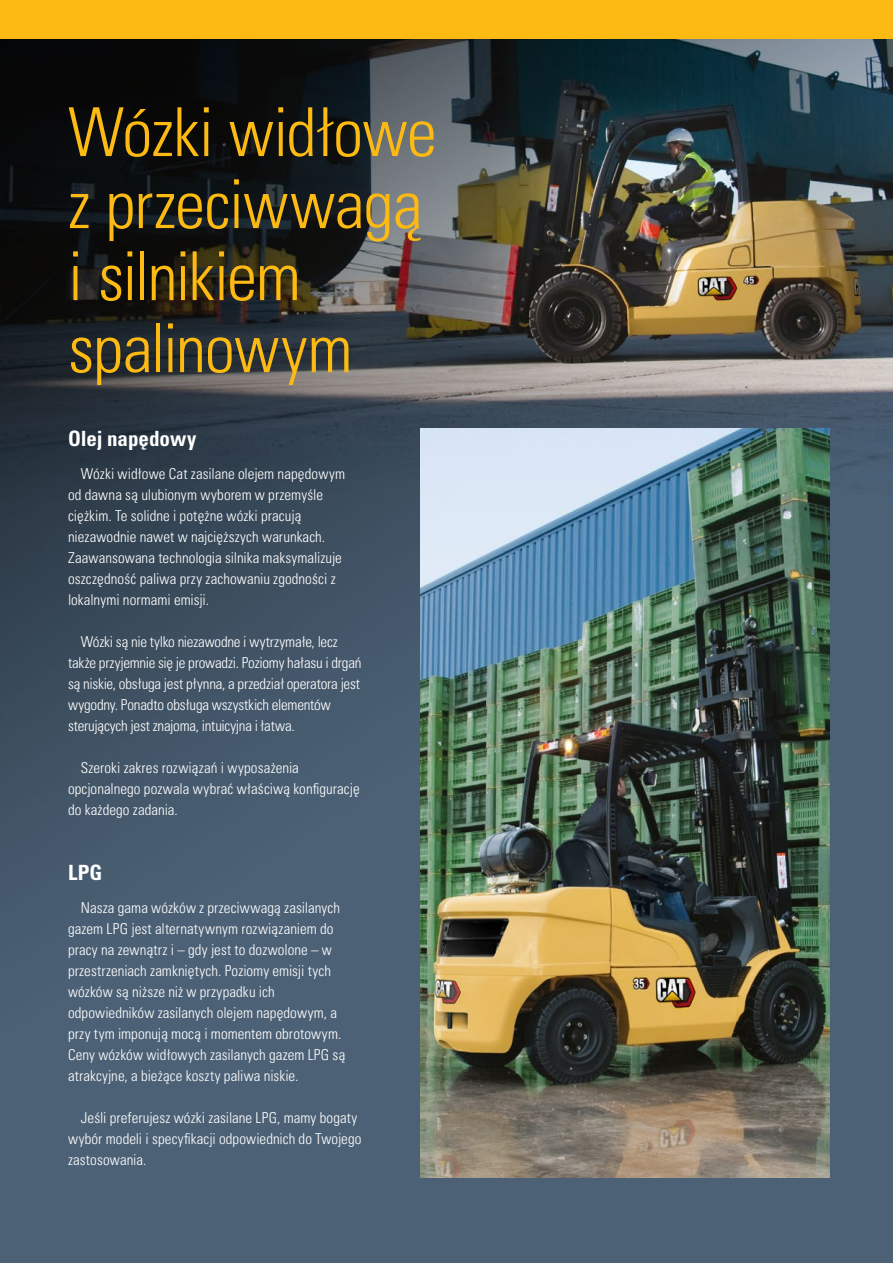
<style>
.page{position:relative;width:893px;height:1263px;background:#fff}
.page>*{position:absolute;margin:0;border:0;box-sizing:border-box;transform-origin:0 0}
.t1{font:67.5px/72px "Univers LTCYR 47 Light Cond";letter-spacing:-.015em;color:#fdba12}
.t2{font:21px "Univers LTCYR 67 Bold Cond";color:#fff}
.t3{font:15px/21px "Univers LTCYR 47 Light Cond";letter-spacing:.005em;color:#fff}
</style>
<div class="page">
<img style="left:0;top:38px;width:893px;height:1225px">
<img style="left:421px;top:429px;width:408px;height:749px">
<div style="left:0;top:0;width:893px;height:38px;background:#fdba12"></div>
<h1 class="t1" style="left:68px;top:93px;width:370px">Wózki widłowe z przeciwwagą i silnikiem spalinowym</h1>
<h2 class="t2" style="left:68px;top:426px;width:130px">Olej napędowy</h2>
<p class="t3" style="left:68px;top:463px;width:279px;text-indent:13px">Wózki widłowe Cat zasilane olejem napędowym od dawna są ulubionym wyborem w przemyśle ciężkim. Te solidne i potężne wózki pracują niezawodnie nawet w najcięższych warunkach.<br>Zaawansowana technologia silnika maksymalizuje oszczędność paliwa przy zachowaniu zgodności z lokalnymi normami emisji.</p>
<p class="t3" style="left:68px;top:631px;width:295px;text-indent:13px">Wózki są nie tylko niezawodne i wytrzymałe, lecz także przyjemnie się je prowadzi. Poziomy hałasu i drgań są niskie, obsługa jest płynna, a przedział operatora jest wygodny. Ponadto obsługa wszystkich elementów sterujących jest znajoma, intuicyjna i łatwa.</p>
<p class="t3" style="left:68px;top:757px;width:293px;text-indent:13px">Szeroki zakres rozwiązań i wyposażenia opcjonalnego pozwala wybrać właściwą konfigurację do każdego zadania.</p>
<h2 class="t2" style="left:68px;top:859px;width:36px">LPG</h2>
<p class="t3" style="left:68px;top:896px;width:279px;text-indent:13px">Nasza gama wózków z przeciwwagą zasilanych gazem LPG jest alternatywnym rozwiązaniem do pracy na zewnątrz i – gdy jest to dozwolone – w przestrzeniach zamkniętych. Poziomy emisji tych wózków są niższe niż w przypadku ich odpowiedników zasilanych olejem napędowym, a przy tym imponują mocą i momentem obrotowym.<br>Ceny wózków widłowych zasilanych gazem LPG są atrakcyjne, a bieżące koszty paliwa niskie.</p>
<p class="t3" style="left:68px;top:1106px;width:295px;text-indent:13px">Jeśli preferujesz wózki zasilane LPG, mamy bogaty wybór modeli i specyfikacji odpowiednich do Twojego zastosowania.</p>
</div>
